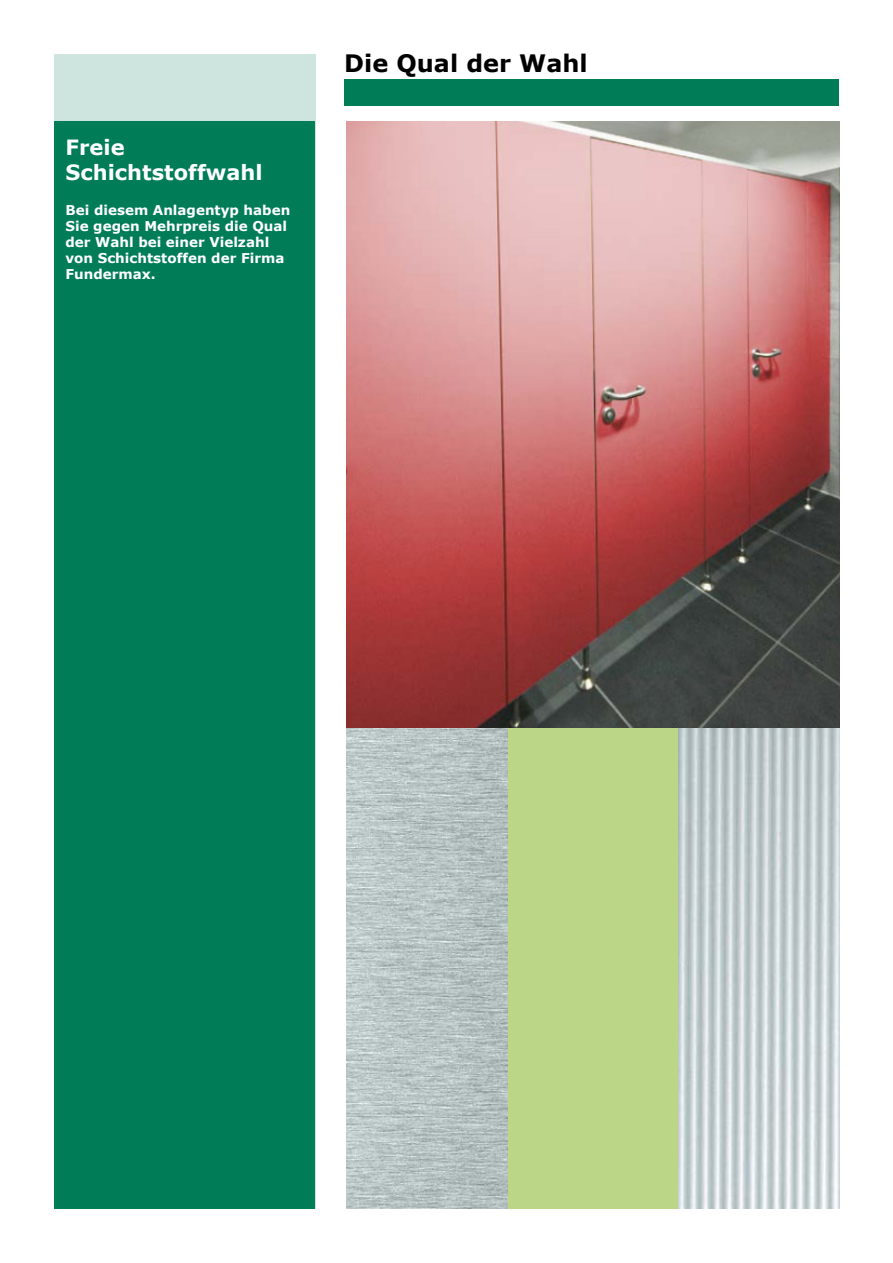
<style>
.page{position:relative;width:893px;height:1263px;background:#fff}
.page>*{position:absolute;margin:0;border:0;box-sizing:border-box;transform-origin:0 0}
.t1{font:700 24px "Verdana";color:#000}
.t2{font:700 21px/25.2px "Verdana";color:#fff}
.t3{font:700 13.5px/16.2px "Verdana";color:#fff}
</style>
<div class="page">
<div style="left:54px;top:54px;width:261px;height:1155px;background:#cde5de"></div>
<div style="left:54px;top:122px;width:261px;height:1087px;background:#007c57"></div>
<div style="left:344px;top:79px;width:495px;height:26px;background:#007c57"></div>
<img style="left:677px;top:727px;width:162px;height:482px">
<div style="left:508px;top:689px;width:169px;height:520px;background:#bbd686"></div>
<img style="left:346px;top:727px;width:162px;height:482px">
<img style="left:346px;top:122px;width:493px;height:605px">
<h2 class="t2" style="left:66px;top:134px;width:199px">Freie<br>Schichtstoffwahl</h2>
<p class="t3" style="left:66px;top:201px;width:226px">Bei diesem Anlagentyp haben<br>Sie gegen Mehrpreis die Qual der Wahl bei einer Vielzahl von Schichtstoffen der Firma<br>Fundermax.</p>
<h1 class="t1" style="left:344px;top:48px;width:245px">Die Qual der Wahl</h1>
</div>
